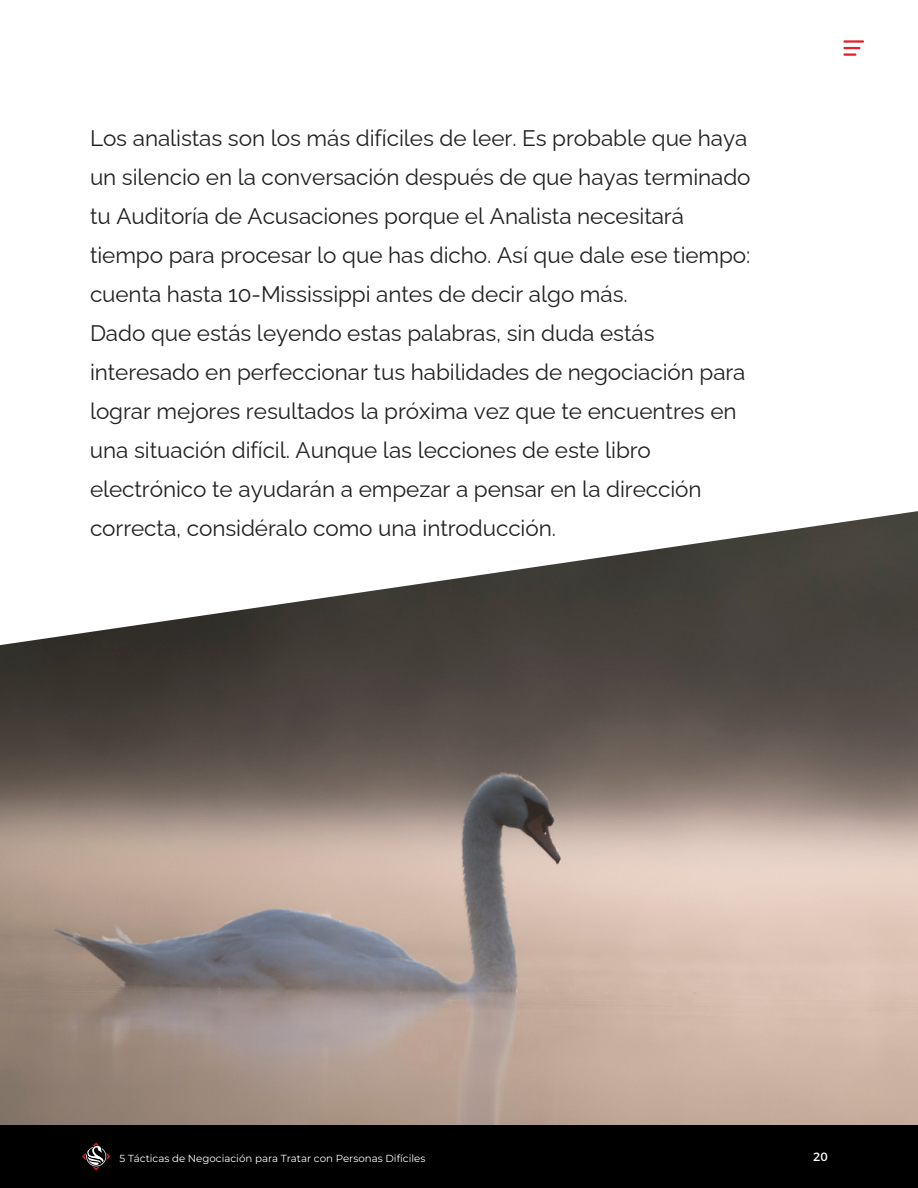
<style>
.page{position:relative;width:918px;height:1188px;background:#fff}
.page>*{position:absolute;margin:0;border:0;box-sizing:border-box;transform-origin:0 0}
.Body{font:22.5px/39px "Raleway";letter-spacing:-.005em;color:#212121}
.t1{font:12px "Montserrat";color:#fff}
.t2{font:10.2px "Montserrat";color:#fff}
</style>
<div class="page">
<img style="left:0;top:511px;width:918px;height:614px">
<div style="left:0;top:1125px;width:918px;height:63px;background:#000"></div>
<svg style="left:82px;top:1142px;width:28px;height:28px"></svg>
<svg style="left:843px;top:47px;width:17px;height:9px"></svg>
<hr style="left:843px;top:40px;width:21px;height:3px;background:#e31f29">
<p class="Body" style="left:90px;top:116px;width:662px">Los analistas son los más difíciles de leer. Es probable que haya un silencio en la conversación después de que hayas terminado tu Auditoría de Acusaciones porque el Analista necesitará tiempo para procesar lo que has dicho. Así que dale ese tiempo: cuenta hasta 10-Mississippi antes de decir algo más.<br>Dado que estás leyendo estas palabras, sin duda estás interesado en perfeccionar tus habilidades de negociación para lograr mejores resultados la próxima vez que te encuentres en una situación difícil. Aunque las lecciones de este libro electrónico te ayudarán a empezar a pensar en la dirección correcta, considéralo como una introducción.</p>
<p class="t2" style="left:120px;top:1152px;width:307px">5 Tácticas de Negociación para Tratar con Personas Difíciles</p>
<p class="t1" style="left:813px;top:1147px;width:16px">20</p>
</div>
